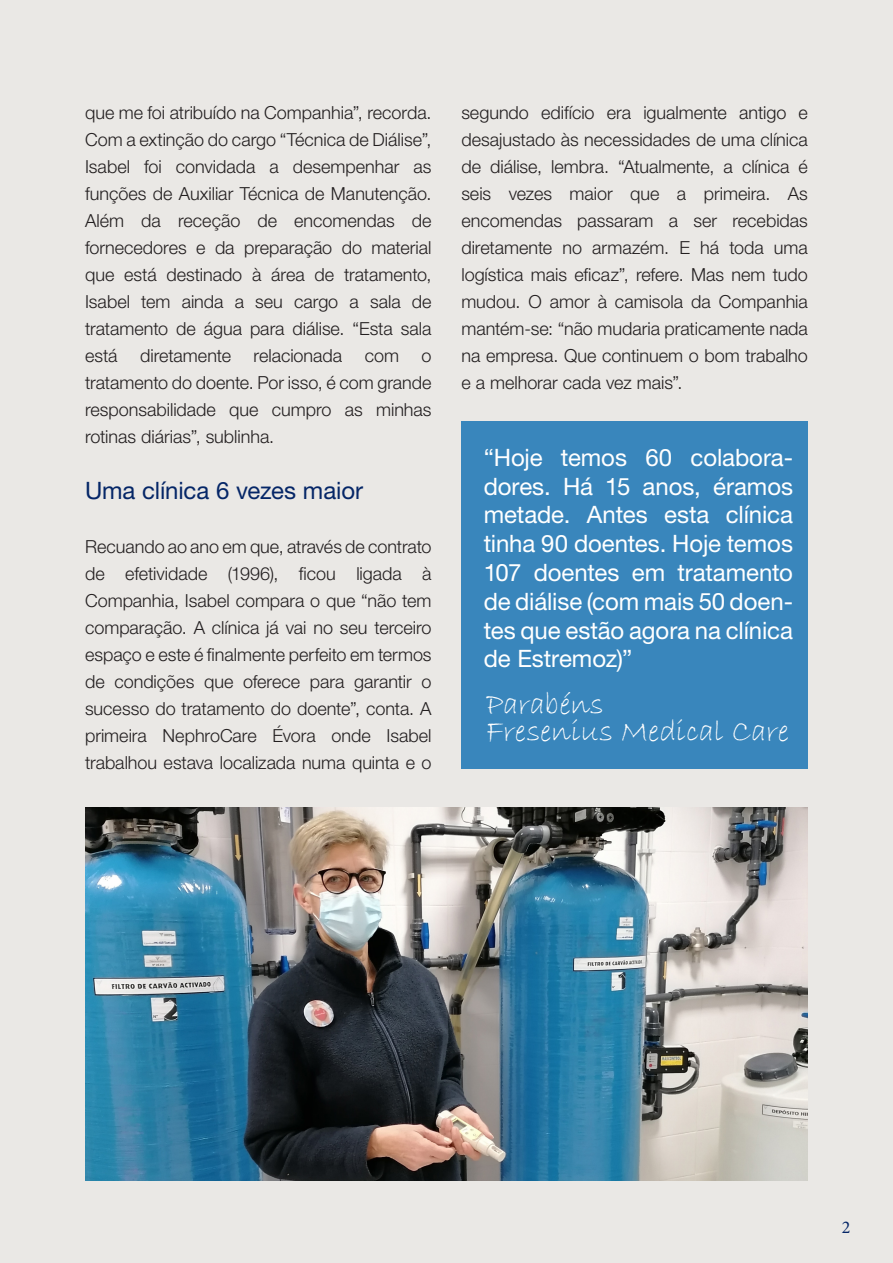
<style>
.page{position:relative;width:893px;height:1263px;background:#eae8e5}
.page>*{position:absolute;margin:0;border:0;box-sizing:border-box;transform-origin:0 0}
._3_Copy{font:31.5px "Bradley Hand ITC";letter-spacing:-.005em;color:#fff}
._3_Copy-2{font:24px/28.8px "Helvetica Neue LT Pro";letter-spacing:-.005em;color:#fff;text-align:justify}
._3_Copy-3{font:24px "Helvetica Neue LT Pro";letter-spacing:-.005em;color:#052667}
._3_Copy-4{font:300 18px/27px "Helvetica Neue LT Pro";color:#231f20;text-align:justify}
.t1{font:18px "Minion Pro";color:#052667}
</style>
<div class="page">
<img style="left:85px;top:808px;width:723px;height:372px">
<div style="left:461px;top:421px;width:347px;height:348px;background:#3986bc"></div>
<p class="_3_Copy-4" style="left:85px;top:99px;width:348px">que me foi atribuído na Companhia”, recorda.<br>Com a extinção do cargo “Técnica de Diálise”, Isabel foi convidada a desempenhar as funções de Auxiliar Técnica de Manutenção.<br>Além da receção de encomendas de fornecedores e da preparação do material que está destinado à área de tratamento, Isabel tem ainda a seu cargo a sala de tratamento de água para diálise. “Esta sala está</p>
<p class="_3_Copy-4" style="left:140px;top:342px;width:92px">diretamente</p>
<p class="_3_Copy-4" style="left:254px;top:342px;width:90px">relacionada</p>
<p class="_3_Copy-4" style="left:365px;top:342px;width:36px">com</p>
<p class="_3_Copy-4" style="left:85px;top:342px;width:348px;text-indent:337px">o tratamento do doente. Por isso, é com grande responsabilidade que cumpro as minhas rotinas diárias”, sublinha.</p>
<p class="_3_Copy-3" style="left:85px;top:476px;width:280px">Uma clínica 6 vezes maior</p>
<p class="_3_Copy-4" style="left:85px;top:533px;width:348px">Recuando ao ano em que, através de contrato de efetividade (1996), ficou ligada à Companhia, Isabel compara o que “não tem comparação. A clínica já vai no seu terceiro espaço e este é finalmente perfeito em termos de condições que oferece para garantir o sucesso do tratamento do doente”, conta. A primeira NephroCare Évora onde Isabel trabalhou estava localizada numa quinta e o</p>
<p class="_3_Copy-4" style="left:461px;top:99px;width:348px">segundo edifício era igualmente antigo e desajustado às necessidades de uma clínica de diálise, lembra. “Atualmente, a clínica é seis vezes maior que a primeira. As encomendas passaram a ser recebidas diretamente no armazém. E há toda uma logística mais eficaz”, refere. Mas nem tudo mudou. O amor à camisola da Companhia mantém-se: “não mudaria praticamente nada na empresa. Que continuem o bom trabalho e a melhorar cada vez mais”.</p>
<p class="_3_Copy-2" style="left:484px;top:442px;width:311px">“Hoje temos 60 colabora&shy;dores. Há 15 anos, éramos metade. Antes esta clínica tinha 90 doentes. Hoje temos 107 doentes em tratamento de diálise (com mais 50 doen&shy;tes que estão agora na clínica de Estremoz)”</p>
<p class="_3_Copy" style="left:486px;top:684px;width:119px">Parabéns</p>
<p class="_3_Copy" style="left:486px;top:711px;width:304px">Fresenius Medical Care</p>
<p class="t1" style="left:842px;top:1215px;width:10px">2</p>
</div>
